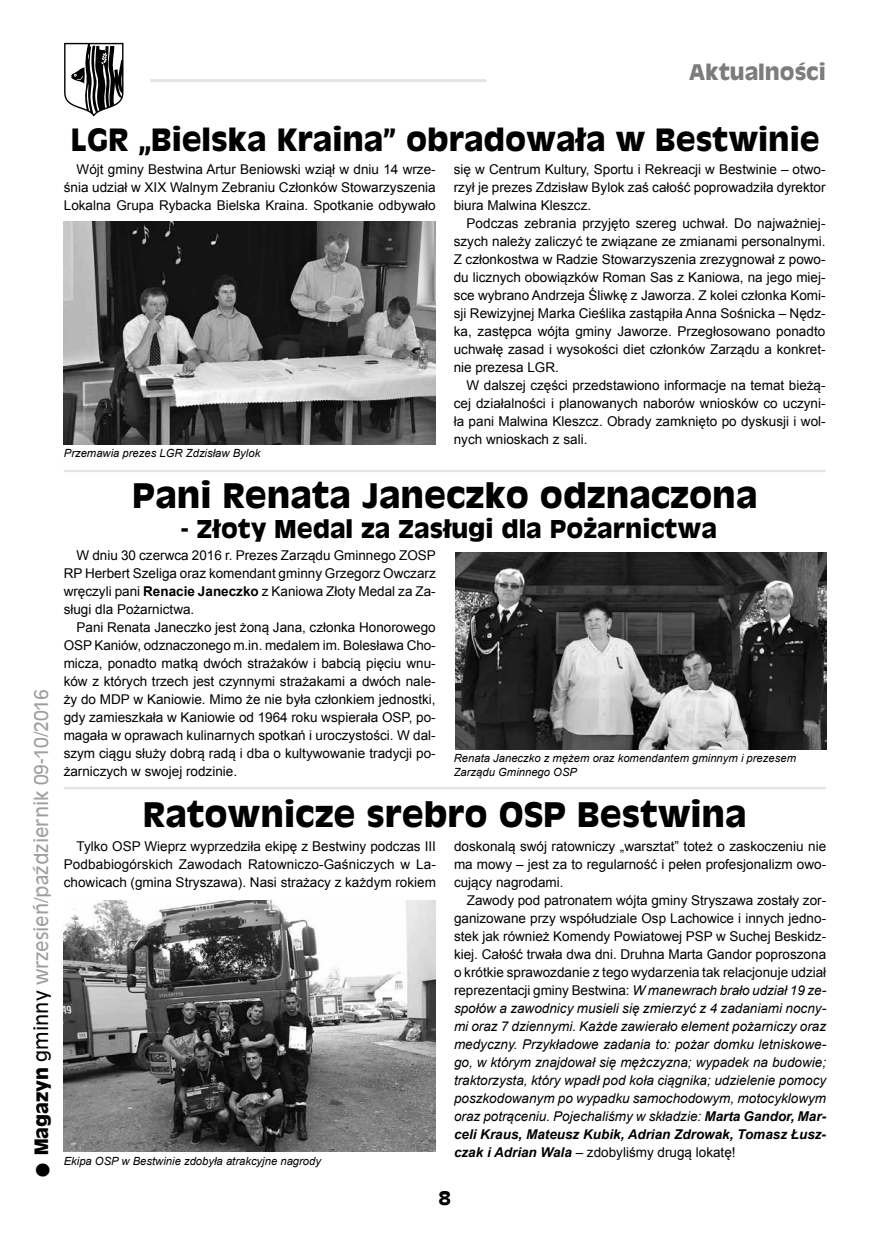
<style>
.page{position:relative;width:881px;height:1242px;background:#fff}
.page>*{position:absolute;margin:0;border:0;box-sizing:border-box;transform-origin:0 0}
.t1{font:700 33px "Antique Olive";color:#000}
.t2{font:700 30px "Antique Olive";color:#000}
.t3{font:700 24px "Antique Olive";color:#000}
.t4{font:700 21px "Antique Olive";color:#7b7c7e}
.t5{font:18px "Antique Olive";color:#9c9e9f}
.t6{font:700 18px "Antique Olive";color:#000}
.t7{font:13.5px/18px "Arial";color:#000;text-align:justify}
.t8{font:italic 13.5px/18px "Arial";color:#000;text-align:justify}
.t9{font:italic 11.25px/13.5px "Arial";color:#000}
.s1{font-weight:700;font-size:36px;color:#000}
.s2{font-weight:700;color:#000}
.s3{color:#000}
.s4{font-weight:700}
.s5{font-style:normal}
</style>
<div class="page">
<hr style="left:150px;top:79px;width:336px;height:3px;background:#e3e4e4">
<svg style="left:64px;top:43px;width:59px;height:74px"></svg>
<img style="left:64px;top:222px;width:371px;height:223px">
<hr style="left:64px;top:470px;width:761px;height:2px;background:#e3e4e4">
<hr style="left:64px;top:787px;width:761px;height:2px;background:#e3e4e4">
<img style="left:455px;top:552px;width:370px;height:198px">
<img style="left:64px;top:900px;width:371px;height:251px">
<h3 class="t4" style="left:689px;top:58px;width:138px">Aktualności</h3>
<h3 class="t5" style="left:30px;top:1179px;width:491px;rotate:-90deg"><span class="s1">•</span> <span class="s2">Magazyn</span> <span class="s3">gminny</span> wrzesień/październik 09-10/2016</h3>
<h2 class="t2" style="left:70px;top:120px;width:750px">LGR „Bielska Kraina” obradowała w Bestwinie</h2>
<p class="t7" style="left:64px;top:161px;width:373px;text-indent:13px">Wójt gminy Bestwina Artur Beniowski wziął w dniu 14 wrze&shy;śnia udział w XIX Walnym Zebraniu Członków Stowarzyszenia Lokalna Grupa Rybacka Bielska Kraina. Spotkanie odbywało</p>
<p class="t7" style="left:453px;top:161px;width:373px">się w Centrum Kultury, Sportu i Rekreacji w Bestwinie – otwo&shy;rzył je prezes Zdzisław Bylok zaś całość poprowadziła dyrektor biura Malwina Kleszcz.</p>
<p class="t7" style="left:453px;top:215px;width:373px;text-indent:13px">Podczas zebrania przyjęto szereg uchwał. Do najważniej&shy;szych należy zaliczyć te związane ze zmianami personalnymi.<br>Z członkostwa w Radzie Stowarzyszenia zrezygnował z powo&shy;du licznych obowiązków Roman Sas z Kaniowa, na jego miej&shy;sce wybrano Andrzeja Śliwkę z Jaworza. Z kolei członka Komi&shy;sji Rewizyjnej Marka Cieślika zastąpiła Anna Sośnicka – Nędz&shy;ka, zastępca wójta gminy Jaworze. Przegłosowano ponadto uchwałę zasad i wysokości diet członków Zarządu a konkret&shy;nie prezesa LGR.</p>
<p class="t7" style="left:453px;top:377px;width:373px;text-indent:13px">W dalszej części przedstawiono informacje na temat bieżą&shy;cej działalności i planowanych naborów wniosków co uczyni&shy;ła pani Malwina Kleszcz. Obrady zamknięto po dyskusji i wol&shy;nych wnioskach z sali.</p>
<p class="t9" style="left:64px;top:447px;width:198px">Przemawia prezes LGR Zdzisław Bylok</p>
<h1 class="t1" style="left:132px;top:474px;width:626px">Pani Renata Janeczko odznaczona</h1>
<h3 class="t3" style="left:181px;top:513px;width:537px">- Złoty Medal za Zasługi dla Pożarnictwa</h3>
<p class="t7" style="left:64px;top:547px;width:373px;text-indent:13px">W dniu 30 czerwca 2016 r. Prezes Zarządu Gminnego ZOSP RP Herbert Szeliga oraz komendant gminny Grzegorz Owczarz wręczyli pani <span class="s4">Renacie Janeczko</span> z Kaniowa Złoty Medal za Za&shy;sługi dla Pożarnictwa.</p>
<p class="t7" style="left:64px;top:619px;width:373px;text-indent:13px">Pani Renata Janeczko jest żoną Jana, członka Honorowego OSP Kaniów, odznaczonego m.in. medalem im. Bolesława Cho&shy;micza, ponadto matką dwóch strażaków i babcią pięciu wnu&shy;ków z których trzech jest czynnymi strażakami a dwóch nale&shy;ży do MDP w Kaniowie. Mimo że nie była członkiem jednostki, gdy zamieszkała w Kaniowie od 1964 roku wspierała OSP, po&shy;magała w oprawach kulinarnych spotkań i uroczystości. W dal&shy;szym ciągu służy dobrą radą i dba o kultywowanie tradycji po&shy;żarniczych w swojej rodzinie.</p>
<p class="t9" style="left:453px;top:752px;width:343px">Renata Janeczko z mężem oraz komendantem gminnym i prezesem<br>Zarządu Gminnego OSP</p>
<h1 class="t1" style="left:143px;top:792px;width:605px">Ratownicze srebro OSP Bestwina</h1>
<p class="t7" style="left:64px;top:837px;width:373px;text-indent:13px">Tylko OSP Wieprz wyprzedziła ekipę z Bestwiny podczas III Podbabiogórskich Zawodach Ratowniczo-Gaśniczych w La&shy;chowicach (gmina Stryszawa). Nasi strażacy z każdym rokiem</p>
<p class="t7" style="left:454px;top:837px;width:373px">doskonalą swój ratowniczy „warsztat” toteż o zaskoczeniu nie ma mowy – jest za to regularność i pełen profesjonalizm owo&shy;cujący nagrodami.</p>
<p class="t8" style="left:454px;top:891px;width:373px;text-indent:13px"><span class="s5">Zawody pod patronatem wójta gminy Stryszawa zostały zor&shy;ganizowane przy współudziale Osp Lachowice i innych jedno&shy;stek jak również Komendy Powiatowej PSP w Suchej Beskidz&shy;kiej. Całość trwała dwa dni. Druhna Marta Gandor poproszona o krótkie sprawozdanie z tego wydarzenia tak relacjonuje udział reprezentacji gminy Bestwina:</span> W manewrach brało udział 19 ze&shy;społów a zawodnicy musieli się zmierzyć z 4 zadaniami nocny&shy;mi oraz 7 dziennymi. Każde zawierało element pożarniczy oraz medyczny. Przykładowe zadania to: pożar domku letniskowe&shy;go, w którym znajdował się mężczyzna; wypadek na budowie; traktorzysta, który wpadł pod koła ciągnika; udzielenie pomocy poszkodowanym po wypadku samochodowym, motocyklowym oraz potrąceniu. Pojechaliśmy w składzie: <span class="s4">Marta Gandor, Mar&shy;celi Kraus, Mateusz Kubik, Adrian Zdrowak, Tomasz Łusz&shy;czak i Adrian Wala</span> <span class="s5">– zdobyliśmy drugą lokatę!</span></p>
<p class="t9" style="left:64px;top:1154px;width:259px">Ekipa OSP w Bestwinie zdobyła atrakcyjne nagrody</p>
<h3 class="t6" style="left:438px;top:1186px;width:13px">8</h3>
</div>
